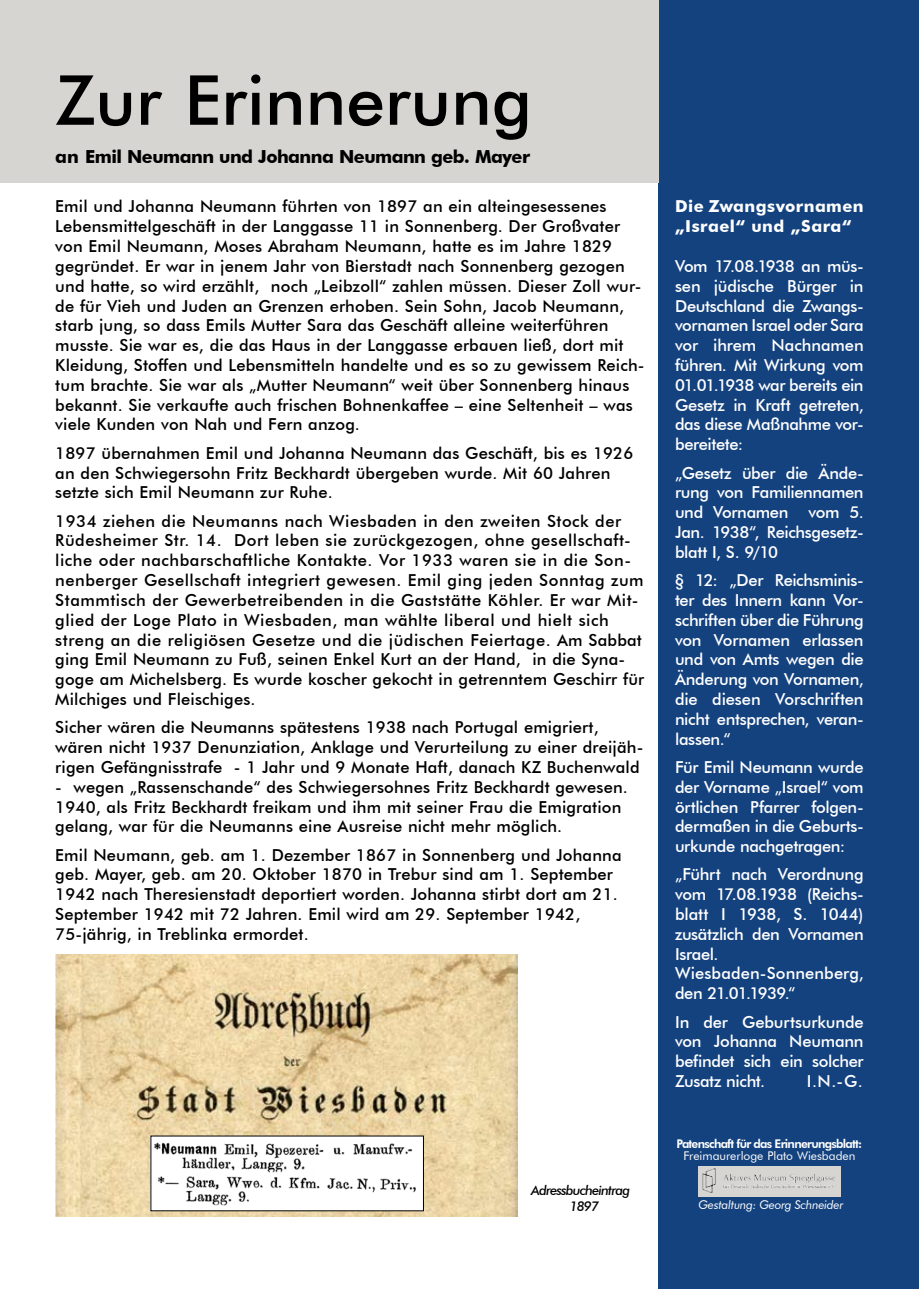
<style>
.page{position:relative;width:919px;height:1289px;background:#fff}
.page>*{position:absolute;margin:0;border:0;box-sizing:border-box;transform-origin:0 0}
.t1{font:500 69px "Futura BT";color:#000}
.t2{font:700 18px "Futura BT";letter-spacing:-.03em;color:#000}
.t3{font:500 16.5px/19.8px "Futura BT";letter-spacing:.01em;color:#000}
.t4{font:500 16.5px/19.8px "Futura BT";letter-spacing:-.02em;color:#fff;text-align:justify}
.t5{font:500 16.5px/19.8px "Futura BT";letter-spacing:.03em;color:#000}
.t6{font:700 16.5px/19.8px "Futura BT";letter-spacing:.025em;color:#fff}
.t7{font:italic 500 13.5px/15.6px "Futura BT";letter-spacing:-.06em;color:#000;text-align:center}
.t8{font:800 12px "Futura BT";letter-spacing:-.06em;color:#fff}
.t9{font:12px "Futura BT";color:#fff}
.t10{font:italic 12px "Futura BT";letter-spacing:-.02em;color:#fff}
</style>
<div class="page">
<div style="left:658px;top:0;width:260px;height:1288px;background:#14427f"></div>
<div style="left:0;top:0;width:658px;height:183px;background:#d6d5d2"></div>
<div style="left:697px;top:1165px;width:143px;height:31px;background:#d6d5d2"></div>
<img style="left:702px;top:1168px;width:113px;height:24px">
<img style="left:55px;top:954px;width:462px;height:262px">
<img style="left:153px;top:1137px;width:268px;height:71px">
<h1 class="t1" style="left:55px;top:58px;width:478px">Zur Erinnerung</h1>
<p class="t2" style="left:55px;top:146px;width:476px">an Emil Neumann und Johanna Neumann geb. Mayer</p>
<p class="t3" style="left:55px;top:196px;width:590px">Emil und Johanna Neumann führten von 1897 an ein alteingesessenes Lebensmittelgeschäft in der Langgasse 11 in Sonnenberg. Der Großvater von Emil Neumann, Moses Abraham Neumann, hatte es im Jahre 1829 gegründet. Er war in jenem Jahr von Bierstadt nach Sonnenberg gezogen und hatte, so wird erzählt, noch „Leibzoll“ zahlen müssen. Dieser Zoll wur&shy;de für Vieh und Juden an Grenzen erhoben. Sein Sohn, Jacob Neumann, starb jung, so dass Emils Mutter Sara das Geschäft alleine weiterführen musste. Sie war es, die das Haus in der Langgasse erbauen ließ, dort mit Kleidung, Stoffen und Lebensmitteln handelte und es so zu gewissem Reich&shy;tum brachte. Sie war als „Mutter Neumann“ weit über Sonnenberg hinaus bekannt. Sie verkaufte auch frischen Bohnenkaffee – eine Seltenheit – was viele Kunden von Nah und Fern anzog.</p>
<p class="t3" style="left:55px;top:443px;width:579px">1897 übernahmen Emil und Johanna Neumann das Geschäft, bis es 1926 an den Schwiegersohn Fritz Beckhardt übergeben wurde. Mit 60 Jahren setzte sich Emil Neumann zur Ruhe.</p>
<p class="t5" style="left:55px;top:510px;width:590px">1934 ziehen die Neumanns nach Wiesbaden in den zweiten Stock der Rüdesheimer Str. 14. Dort leben sie zurückgezogen, ohne gesellschaft&shy;liche oder nachbarschaftliche Kontakte. Vor 1933 waren sie in die Son&shy;nenberger Gesellschaft integriert gewesen. Emil ging jeden Sonntag zum Stammtisch der Gewerbetreibenden in die Gaststätte Köhler. Er war Mit&shy;glied der Loge Plato in Wiesbaden, man wählte liberal und hielt sich streng an die religiösen Gesetze und die jüdischen Feiertage. Am Sabbat ging Emil Neumann zu Fuß, seinen Enkel Kurt an der Hand, in die Syna&shy;goge am Michelsberg. Es wurde koscher gekocht in getrenntem Geschirr für Milchiges und Fleischiges.</p>
<p class="t3" style="left:55px;top:717px;width:589px">Sicher wären die Neumanns spätestens 1938 nach Portugal emigriert, wären nicht 1937 Denunziation, Anklage und Verurteilung zu einer dreijäh&shy;rigen Gefängnisstrafe - 1 Jahr und 9 Monate Haft, danach KZ Buchenwald</p>
<p class="t3" style="left:55px;top:776px;width:574px">- wegen „Rassenschande“ des Schwiegersohnes Fritz Beckhardt gewesen.<br>1940, als Fritz Beckhardt freikam und ihm mit seiner Frau die Emigration gelang, war für die Neumanns eine Ausreise nicht mehr möglich.</p>
<p class="t3" style="left:55px;top:844px;width:568px">Emil Neumann, geb. am 1. Dezember 1867 in Sonnenberg und Johanna geb. Mayer, geb. am 20. Oktober 1870 in Trebur sind am 1. September 1942 nach Theresienstadt deportiert worden. Johanna stirbt dort am 21.<br>September 1942 mit 72 Jahren. Emil wird am 29. September 1942, 75-jährig, in Treblinka ermordet.</p>
<p class="t7" style="left:531px;top:1182px;width:100px">Adressbucheintrag<br>1897</p>
<p class="t6" style="left:675px;top:196px;width:190px">Die Zwangsvornamen „Israel“ und „Sara“</p>
<p class="t4" style="left:675px;top:256px;width:190px">Vom 17.08.1938 an müs&shy;sen jüdische Bürger in Deutschland die Zwangs&shy;vornamen Israel oder Sara vor ihrem Nachnamen führen. Mit Wirkung vom 01.01.1938 war bereits ein Gesetz in Kraft getreten, das diese Maßnahme vor&shy;bereitete:</p>
<p class="t4" style="left:675px;top:462px;width:190px">„Gesetz über die Ände&shy;rung von Familiennamen und Vornamen vom 5.<br>Jan. 1938“, Reichsgesetz&shy;blatt I, S. 9/10</p>
<p class="t4" style="left:675px;top:570px;width:190px">§ 12: „Der Reichsminis&shy;ter des Innern kann Vor&shy;schriften über die Führung von Vornamen erlassen und von Amts wegen die Änderung von Vornamen, die diesen Vorschriften nicht entsprechen, veran&shy;lassen.“</p>
<p class="t4" style="left:675px;top:757px;width:190px">Für Emil Neumann wurde der Vorname „Israel“ vom örtlichen Pfarrer folgen&shy;dermaßen in die Geburts&shy;urkunde nachgetragen:</p>
<p class="t4" style="left:675px;top:864px;width:190px;text-align:left">„Führt nach Verordnung vom 17.08.1938 (Reichs&shy;blatt I 1938, S. 1044) zusätzlich den Vornamen<br>Israel.<br>Wiesbaden-Sonnenberg, den 21.01.1939.“</p>
<p class="t4" style="left:675px;top:1011px;width:190px">In der Geburtsurkunde von Johanna Neumann befindet sich ein solcher Zusatz nicht.</p>
<p class="t4" style="left:806px;top:1071px;width:57px">I.N.-G.</p>
<p class="t8" style="left:676px;top:1136px;width:187px">Patenschaft für das Erinnerungsblatt:</p>
<p class="t9" style="left:683px;top:1148px;width:173px">Freimaurerloge Plato Wiesbaden</p>
<p class="t10" style="left:698px;top:1197px;width:146px">Gestaltung: Georg Schneider</p>
</div>
